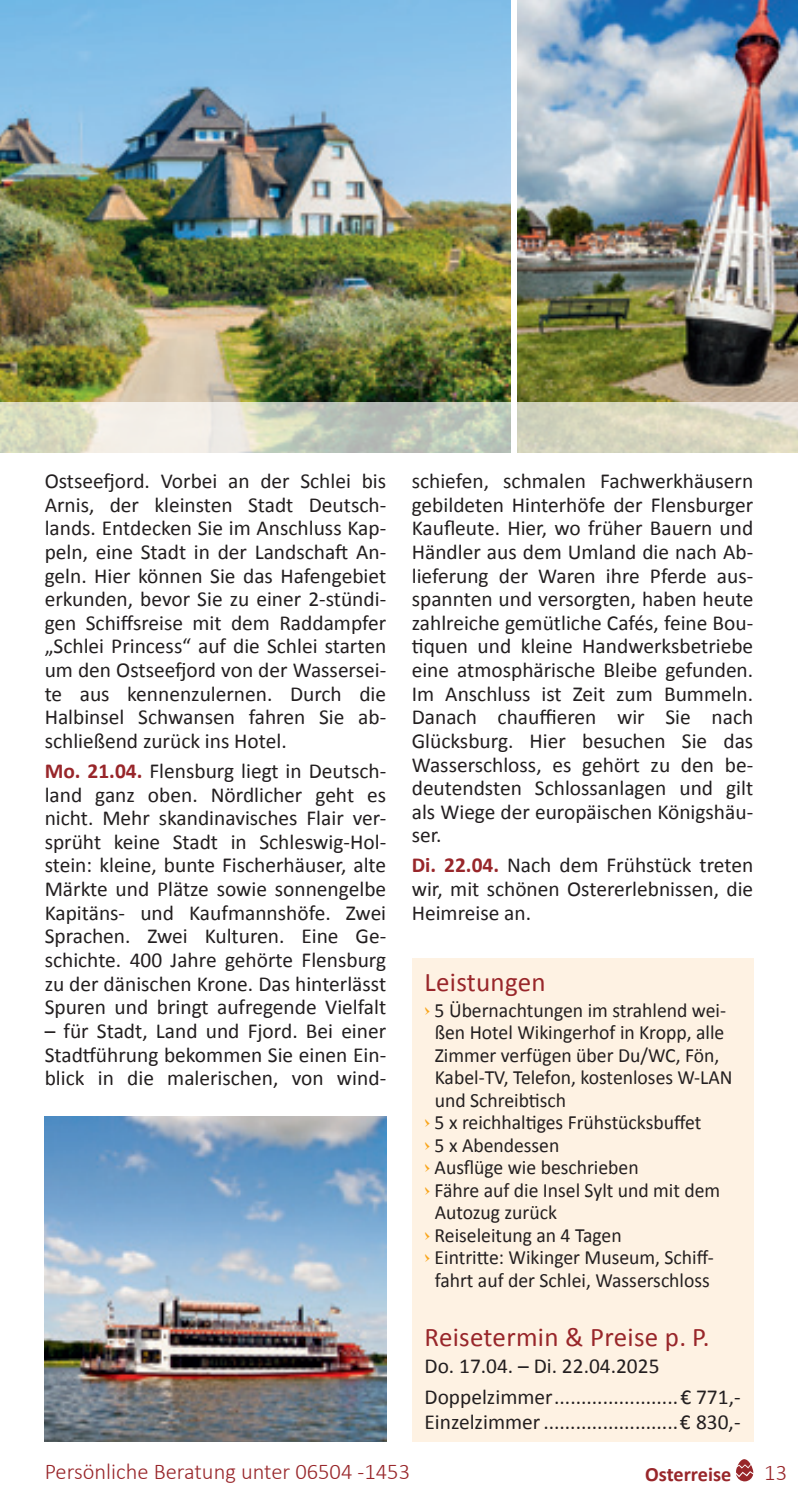
<style>
.page{position:relative;width:798px;height:1499px;background:#fff}
.page>*{position:absolute;margin:0;border:0;box-sizing:border-box;transform-origin:0 0}
._06_Leistungen__Termine__Preise{font:27px "Calibri";letter-spacing:.01em;color:#98262a}
.t1{font:300 22.5px "Calibri";color:#98262a}
._00_Grundtext{font:21.38px/23.6px "Calibri";color:#231f20;text-align:justify}
._09_Zimmer_Preise{font:21.38px "Calibri";color:#231f20}
.t2{font:20.25px/22.5px "Calibri";color:#231f20}
._00_Grundtext-2{font:700 20.25px "Calibri";color:#98262a}
.s1{font-weight:700;color:#98262a}
.s2{font-family:"aka Dora";color:#f9a51b}
</style>
<div class="page">
<img style="left:0;top:0;width:510px;height:402px">
<img style="left:517px;top:0;width:280px;height:402px">
<svg style="left:1px;top:402px;width:796px;height:51px;background:#d6d8c6"></svg>
<div style="left:411px;top:958px;width:342px;height:356px;background:#fef2e3"></div>
<div style="left:411px;top:1313px;width:342px;height:128px;background:#fef2e3"></div>
<svg style="left:736px;top:1459px;width:17px;height:23px"></svg>
<img style="left:45px;top:1116px;width:341px;height:325px">
<p class="_00_Grundtext" style="left:45px;top:469px;width:343px">Ostseefjord. Vorbei an der Schlei bis Arnis, der kleinsten Stadt Deutsch&shy;lands. Entdecken Sie im Anschluss Kap&shy;peln, eine Stadt in der Landschaft An&shy;geln. Hier können Sie das Hafengebiet erkunden, bevor Sie zu einer 2-stündi&shy;gen Schiffsreise mit dem Raddampfer „Schlei Princess“ auf die Schlei starten um den Ostseefjord von der Wassersei&shy;te aus kennenzulernen. Durch die Halbinsel Schwansen fahren Sie ab&shy;schließend zurück ins Hotel.</p>
<p class="_00_Grundtext" style="left:45px;top:759px;width:343px"><span class="s1">Mo. 21.04.</span> Flensburg liegt in Deutsch&shy;land ganz oben. Nördlicher geht es nicht. Mehr skandinavisches Flair ver&shy;sprüht keine Stadt in Schleswig-Hol&shy;stein: kleine, bunte Fischerhäuser, alte Märkte und Plätze sowie sonnengelbe Kapitäns- und Kaufmannshöfe. Zwei Sprachen. Zwei Kulturen. Eine Ge&shy;schichte. 400 Jahre gehörte Flensburg zu der dänischen Krone. Das hinterlässt Spuren und bringt aufregende Vielfalt</p>
<p class="_00_Grundtext" style="left:45px;top:1019px;width:343px">– für Stadt, Land und Fjord. Bei einer Stadtführung bekommen Sie einen Ein&shy;blick in die malerischen, von wind-</p>
<p class="_00_Grundtext" style="left:411px;top:469px;width:343px">schiefen, schmalen Fachwerkhäusern gebildeten Hinterhöfe der Flensburger Kaufleute. Hier, wo früher Bauern und Händler aus dem Umland die nach Ab&shy;lieferung der Waren ihre Pferde aus&shy;spannten und versorgten, haben heute zahlreiche gemütliche Cafés, feine Bou&shy;tiquen und kleine Handwerksbetriebe eine atmosphärische Bleibe gefunden.<br>Im Anschluss ist Zeit zum Bummeln.<br>Danach chauffieren wir Sie nach Glücksburg. Hier besuchen Sie das Wasserschloss, es gehört zu den be&shy;deutendsten Schlossanlagen und gilt als Wiege der europäischen Königshäu&shy;ser.</p>
<p class="_00_Grundtext" style="left:411px;top:854px;width:343px"><span class="s1">Di. 22.04.</span> Nach dem Frühstück treten wir, mit schönen Ostererlebnissen, die Heimreise an.</p>
<p class="_06_Leistungen__Termine__Preise" style="left:424px;top:965px;width:123px">Leistungen</p>
<p class="t2" style="left:434px;top:998px;width:299px;text-indent:-10px"><span class="s2">›</span> 5 Übernachtungen im strahlend wei&shy;ßen Hotel Wikingerhof in Kropp, alle<br>Zimmer verfügen über Du/WC, Fön,<br>Kabel-TV, Telefon, kostenloses W-LAN und Schreibtisch</p>
<p class="t2" style="left:424px;top:1111px;width:278px"><span class="s2">›</span> 5 x reichhaltiges Frühstücksbuffet</p>
<p class="t2" style="left:424px;top:1133px;width:136px"><span class="s2">›</span> 5 x Abendessen</p>
<p class="t2" style="left:424px;top:1156px;width:215px"><span class="s2">›</span> Ausflüge wie beschrieben</p>
<p class="t2" style="left:434px;top:1178px;width:287px;text-indent:-10px"><span class="s2">›</span> Fähre auf die Insel Sylt und mit dem<br>Autozug zurück</p>
<p class="t2" style="left:424px;top:1223px;width:198px"><span class="s2">›</span> Reiseleitung an 4 Tagen</p>
<p class="t2" style="left:424px;top:1246px;width:290px;text-align:center"><span class="s2">›</span> Eintritte: Wikinger Museum, Schiff&shy;fahrt auf der Schlei, Wasserschloss</p>
<p class="_06_Leistungen__Termine__Preise" style="left:424px;top:1320px;width:286px">Reisetermin &amp; Preise p. P.</p>
<p class="_00_Grundtext" style="left:424px;top:1354px;width:236px">Do. 17.04. – Di. 22.04.2025</p>
<p class="_09_Zimmer_Preise" style="left:424px;top:1383px;width:129px">Doppelzimmer</p>
<p class="_09_Zimmer_Preise" style="left:680px;top:1383px;width:62px">€ 771,-</p>
<p class="_09_Zimmer_Preise" style="left:424px;top:1408px;width:117px">Einzelzimmer</p>
<p class="_09_Zimmer_Preise" style="left:679px;top:1408px;width:62px">€ 830,-</p>
<p class="t1" style="left:45px;top:1457px;width:367px">Persönliche Beratung unter 06504 -1453</p>
<p class="_00_Grundtext-2" style="left:645px;top:1462px;width:88px">Osterreise</p>
<p class="t1" style="left:763px;top:1458px;width:25px">13</p>
</div>
